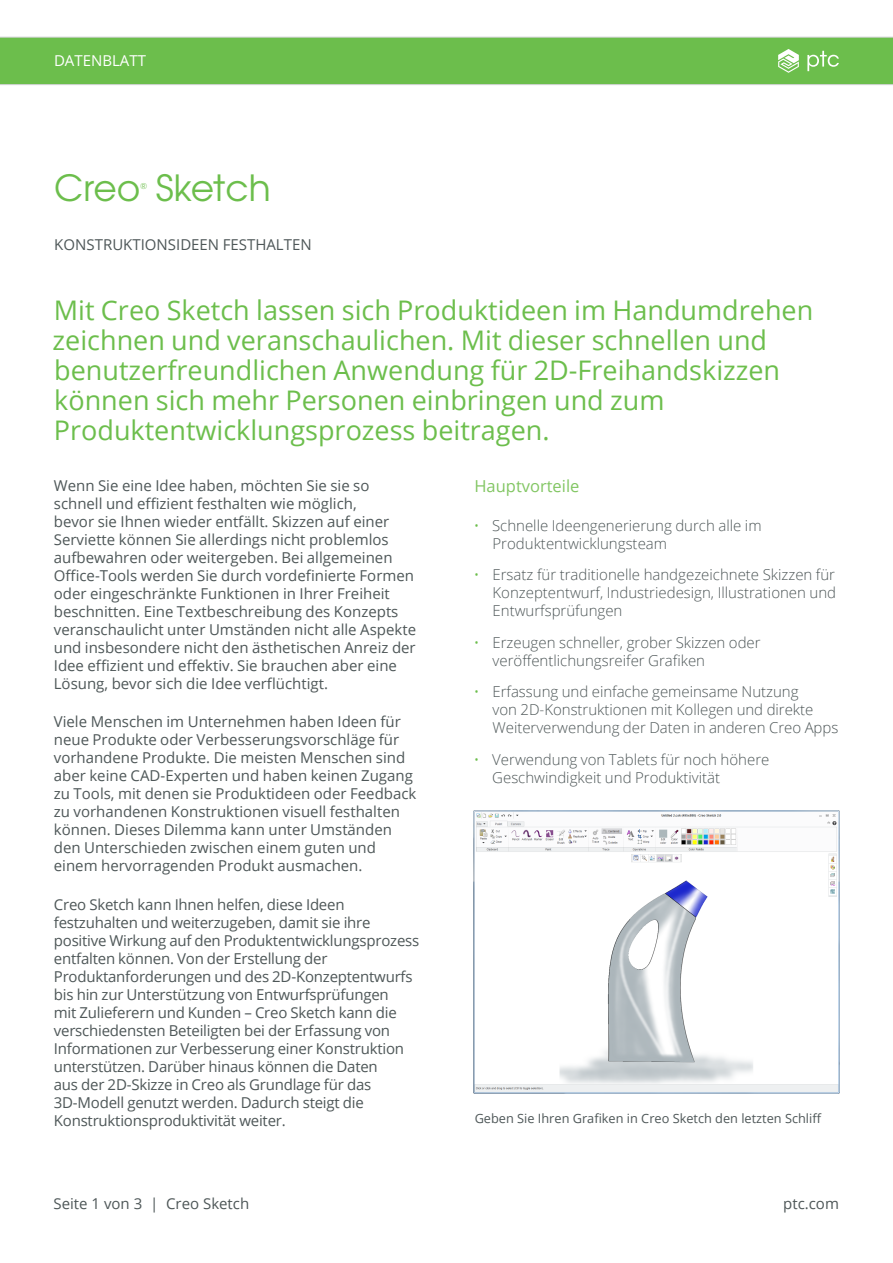
<style>
.page{position:relative;width:893px;height:1263px;background:#fff}
.page>*{position:absolute;margin:0;border:0;box-sizing:border-box;transform-origin:0 0}
._1__Headline{font:36px "Te X Gyre Adventor";color:#6cbe4c}
._3__Introduction{font:27px/30px "Open Sans";color:#6cbe4c}
._3__Text_Subhead_1{font:16.5px "Open Sans";color:#82c663}
._4__Text_Body{font:15px/18px "Open Sans";color:#4e5758}
.t1{font:300 15px/18px "Open Sans";color:#4e5758}
._2__Headline_Subhead{font:15px "Open Sans";color:#4e5758}
.t2{font:15px "Open Sans";color:#fff}
._6__Caption{font:12.75px "Open Sans";color:#4e5758}
._1__Headline-2{font:8.7px "Te X Gyre Adventor";color:#6cbe4c}
.s1{color:#6cbe4c}
</style>
<div class="page">
<div style="left:0;top:37px;width:893px;height:48px;background:#6cbe4c"></div>
<img style="left:473px;top:810px;width:366px;height:283px">
<p class="t2" style="left:54px;top:50px;width:93px">DATENBLATT</p>
<p class="_1__Headline" style="left:54px;top:159px;width:218px">Creo Sketch</p>
<p class="_1__Headline-2" style="left:140px;top:179px;width:8px">®</p>
<p class="_2__Headline_Subhead" style="left:54px;top:235px;width:259px">KONSTRUKTIONSIDEEN FESTHALTEN</p>
<p class="_3__Introduction" style="left:53px;top:295px;width:762px">Mit Creo Sketch lassen sich Produktideen im Handumdrehen zeichnen und veranschaulichen. Mit dieser schnellen und benutzerfreundlichen Anwendung für 2D-Freihandskizzen können sich mehr Personen einbringen und zum Produktentwicklungsprozess beitragen.</p>
<p class="_4__Text_Body" style="left:54px;top:476px;width:364px">Wenn Sie eine Idee haben, möchten Sie sie so schnell und effizient festhalten wie möglich,<br>bevor sie Ihnen wieder entfällt. Skizzen auf einer Serviette können Sie allerdings nicht problemlos aufbewahren oder weitergeben. Bei allgemeinen Office-Tools werden Sie durch vordefinierte Formen oder eingeschränkte Funktionen in Ihrer Freiheit beschnitten. Eine Textbeschreibung des Konzepts veranschaulicht unter Umständen nicht alle Aspekte und insbesondere nicht den ästhetischen Anreiz der Idee effizient und effektiv. Sie brauchen aber eine Lösung, bevor sich die Idee verflüchtigt.</p>
<p class="_4__Text_Body" style="left:54px;top:713px;width:364px">Viele Menschen im Unternehmen haben Ideen für neue Produkte oder Verbesserungsvorschläge für vorhandene Produkte. Die meisten Menschen sind aber keine CAD-Experten und haben keinen Zugang zu Tools, mit denen sie Produktideen oder Feedback zu vorhandenen Konstruktionen visuell festhalten können. Dieses Dilemma kann unter Umständen den Unterschieden zwischen einem guten und einem hervorragenden Produkt ausmachen.</p>
<p class="_4__Text_Body" style="left:54px;top:895px;width:367px">Creo Sketch kann Ihnen helfen, diese Ideen festzuhalten und weiterzugeben, damit sie ihre positive Wirkung auf den Produktentwicklungsprozess entfalten können. Von der Erstellung der Produktanforderungen und des 2D-Konzeptentwurfs bis hin zur Unterstützung von Entwurfsprüfungen<br>mit Zulieferern und Kunden – Creo Sketch kann die verschiedensten Beteiligten bei der Erfassung von Informationen zur Verbesserung einer Konstruktion unterstützen. Darüber hinaus können die Daten<br>aus der 2D-Skizze in Creo als Grundlage für das 3D-Modell genutzt werden. Dadurch steigt die Konstruktionsproduktivität weiter.</p>
<p class="_3__Text_Subhead_1" style="left:474px;top:475px;width:107px">Hauptvorteile</p>
<p class="t1" style="left:492px;top:516px;width:271px;text-indent:-19px"><span class="s1">•</span> Schnelle Ideengenerierung durch alle im<br>Produktentwicklungsteam</p>
<p class="t1" style="left:492px;top:565px;width:345px;text-align:justify;text-indent:-19px"><span class="s1">•</span> Ersatz für traditionelle handgezeichnete Skizzen für Konzeptentwurf, Industriedesign, Illustrationen und Entwurfsprüfungen</p>
<p class="t1" style="left:493px;top:633px;width:270px;text-indent:-19px"><span class="s1">•</span> Erzeugen schneller, grober Skizzen oder veröffentlichungsreifer Grafiken</p>
<p class="t1" style="left:492px;top:682px;width:347px;text-indent:-19px"><span class="s1">•</span> Erfassung und einfache gemeinsame Nutzung<br>von 2D-Konstruktionen mit Kollegen und direkte<br>Weiterverwendung der Daten in anderen Creo Apps</p>
<p class="t1" style="left:492px;top:750px;width:279px;text-indent:-19px"><span class="s1">•</span> Verwendung von Tablets für noch höhere<br>Geschwindigkeit und Produktivität</p>
<p class="_6__Caption" style="left:475px;top:1109px;width:348px">Geben Sie Ihren Grafiken in Creo Sketch den letzten Schliff</p>
<p class="_4__Text_Body" style="left:53px;top:1194px;width:197px">Seite 1 von 3 | Creo Sketch</p>
<p class="_4__Text_Body" style="left:783px;top:1194px;width:57px">ptc.com</p>
</div>
